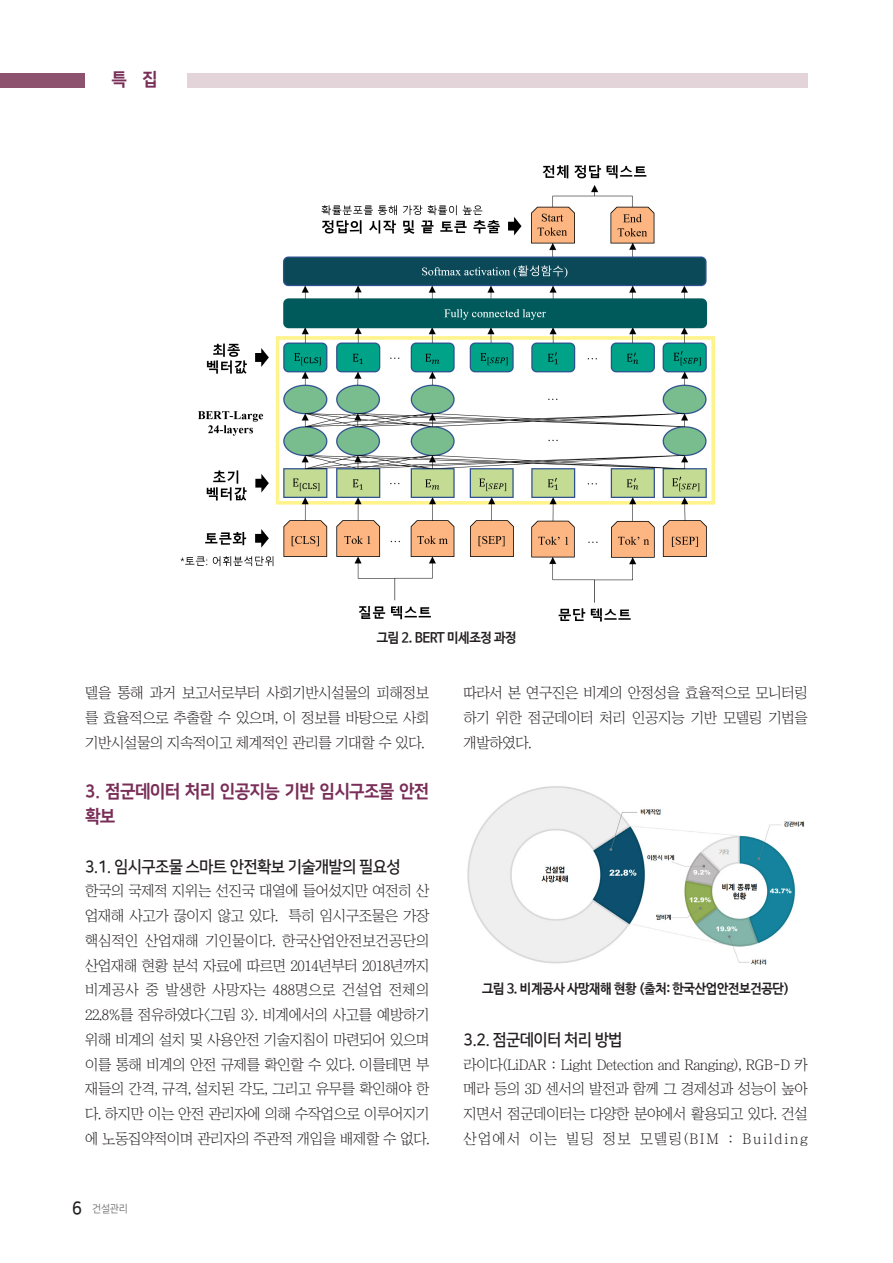
<style>
.page{position:relative;width:893px;height:1263px;background:#fff}
.page>*{position:absolute;margin:0;border:0;box-sizing:border-box;transform-origin:0 0}
._1{font:18px/24.8px "Nanum Square EB";letter-spacing:-.04em;color:#792e58;scale:.95 1}
._1_1{font:16.5px "Nanum Square B";letter-spacing:-.04em;color:#231f20;scale:.95 1}
.본문-신{font:14.7px/24.8px "Chosunilbo NM";letter-spacing:-.025em;color:#231f20;text-align:justify}
.표제목{font:700 13.5px "Nanum Barun Gothic";letter-spacing:-.025em;color:#231f20;scale:.95 1}
.정규{font:10.5px "Nanum Square R";color:#6c6d70;scale:.95 1}
.s1{font-family:"Nanum Square B";font-size:18px;color:#231f20}
</style>
<div class="page">
<div style="left:187px;top:73px;width:621px;height:15px;background:#e2d4d8"></div>
<div style="left:0;top:73px;width:85px;height:15px;background:#8d526d"></div>
<img style="left:180px;top:165px;width:534px;height:457px">
<img style="left:467px;top:786px;width:338px;height:179px">
<p class="_1" style="left:112px;top:67px;width:50px">특 집</p>
<p class="표제목" style="left:377px;top:631px;width:149px">그림 2. BERT 미세조정 과정</p>
<p class="본문-신" style="left:85px;top:681px;width:346px">델을 통해 과거 보고서로부터 사회기반시설물의 피해정보 를 효율적으로 추출할 수 있으며, 이 정보를 바탕으로 사회 기반시설물의 지속적이고 체계적인 관리를 기대할 수 있다.</p>
<p class="_1" style="left:85px;top:779px;width:364px">3. 점군데이터 처리 인공지능 기반 임시구조물 안전 확보</p>
<p class="_1_1" style="left:85px;top:858px;width:334px">3.1. 임시구조물 스마트 안전확보 기술개발의 필요성</p>
<p class="본문-신" style="left:85px;top:879px;width:346px">한국의 국제적 지위는 선진국 대열에 들어섰지만 여전히 산 업재해 사고가 끊이지 않고 있다. 특히 임시구조물은 가장 핵심적인 산업재해 기인물이다. 한국산업안전보건공단의 산업재해 현황 분석 자료에 따르면 2014년부터 2018년까지 비계공사 중 발생한 사망자는 488명으로 건설업 전체의 22.8%를 점유하였다&lt;그림 3&gt;. 비계에서의 사고를 예방하기 위해 비계의 설치 및 사용안전 기술지침이 마련되어 있으며 이를 통해 비계의 안전 규제를 확인할 수 있다. 이를테면 부 재들의 간격, 규격, 설치된 각도, 그리고 유무를 확인해야 한 다. 하지만 이는 안전 관리자에 의해 수작업으로 이루어지기 에 노동집약적이며 관리자의 주관적 개입을 배제할 수 없다.</p>
<p class="정규" style="left:72px;top:1204px;width:60px"><span class="s1">6</span> 건설관리</p>
<p class="본문-신" style="left:463px;top:681px;width:346px">따라서 본 연구진은 비계의 안정성을 효율적으로 모니터링 하기 위한 점군데이터 처리 인공지능 기반 모델링 기법을 개발하였다.</p>
<p class="표제목" style="left:482px;top:981px;width:325px">그림 3. 비계공사 사망재해 현황 (출처: 한국산업안전보건공단)</p>
<p class="_1_1" style="left:463px;top:1031px;width:169px">3.2. 점군데이터 처리 방법</p>
<p class="본문-신" style="left:463px;top:1052px;width:346px">라이다(LiDAR : Light Detection and Ranging), RGB-D 카 메라 등의 3D 센서의 발전과 함께 그 경제성과 성능이 높아 지면서 점군데이터는 다양한 분야에서 활용되고 있다. 건설 산업에서 이는 빌딩 정보 모델링(BIM : Building</p>
</div>
